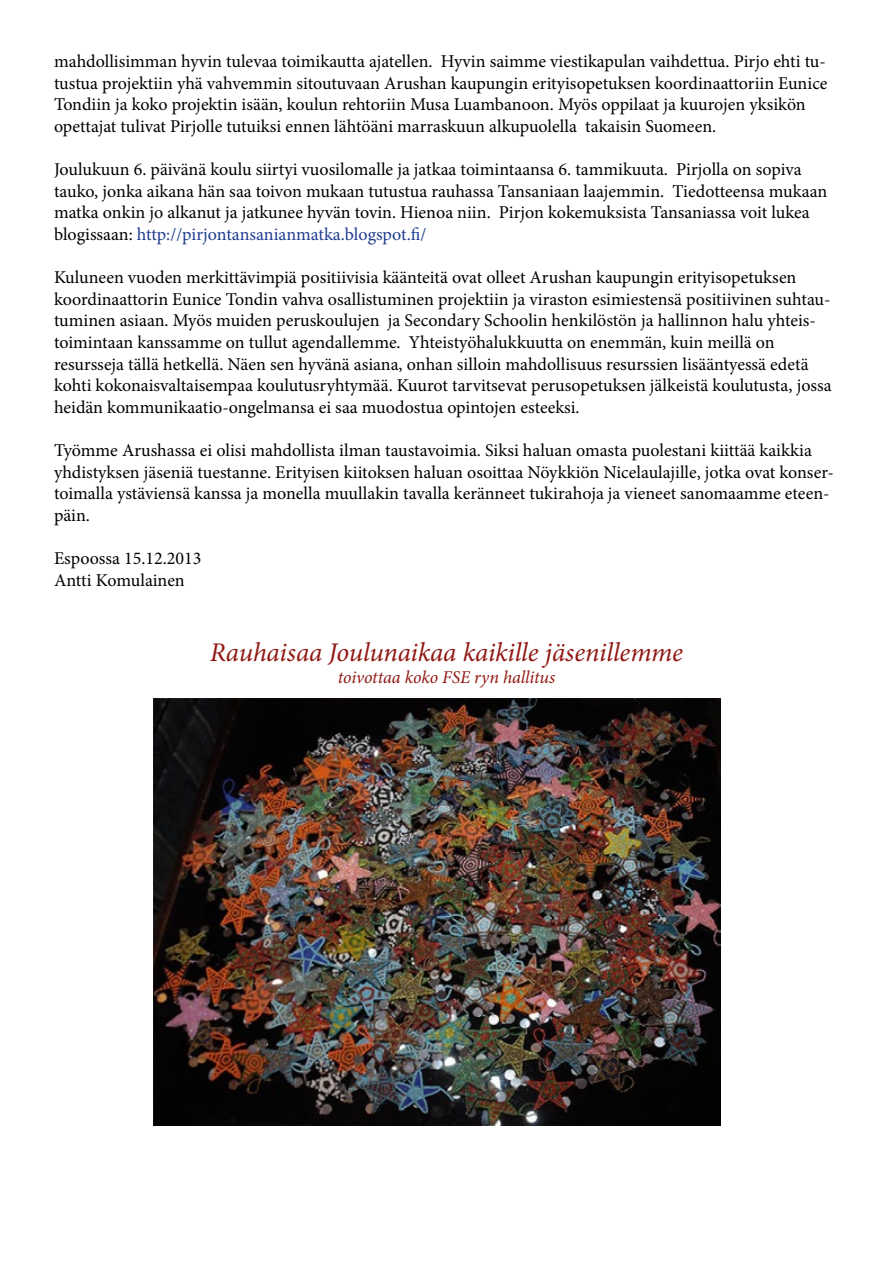
<style>
.page{position:relative;width:893px;height:1263px;background:#fff}
.page>*{position:absolute;margin:0;border:0;box-sizing:border-box;transform-origin:0 0}
.t1{font:italic 27px "Minion Pro";letter-spacing:-.005em;color:#901813}
.t2{font:18px/21.6px "Minion Pro";color:#000}
.t3{font:italic 18px "Minion Pro";letter-spacing:-.01em;color:#901813}
.s1{color:#1f3c8f}
</style>
<div class="page">
<img style="left:154px;top:698px;width:567px;height:428px">
<p class="t2" style="left:54px;top:51px;width:775px">mahdollisimman hyvin tulevaa toimikautta ajatellen. Hyvin saimme viestikapulan vaihdettua. Pirjo ehti tu&shy;tustua projektiin yhä vahvemmin sitoutuvaan Arushan kaupungin erityisopetuksen koordinaattoriin Eunice Tondiin ja koko projektin isään, koulun rehtoriin Musa Luambanoon. Myös oppilaat ja kuurojen yksikön opettajat tulivat Pirjolle tutuiksi ennen lähtöäni marraskuun alkupuolella takaisin Suomeen.</p>
<p class="t2" style="left:54px;top:159px;width:775px">Joulukuun 6. päivänä koulu siirtyi vuosilomalle ja jatkaa toimintaansa 6. tammikuuta. Pirjolla on sopiva tauko, jonka aikana hän saa toivon mukaan tutustua rauhassa Tansaniaan laajemmin. Tiedotteensa mukaan matka onkin jo alkanut ja jatkunee hyvän tovin. Hienoa niin. Pirjon kokemuksista Tansaniassa voit lukea blogissaan: <span class="s1">http://pirjontansanianmatka.blogspot.fi/</span></p>
<p class="t2" style="left:54px;top:267px;width:779px">Kuluneen vuoden merkittävimpiä positiivisia käänteitä ovat olleet Arushan kaupungin erityisopetuksen koordinaattorin Eunice Tondin vahva osallistuminen projektiin ja viraston esimiestensä positiivinen suhtau&shy;tuminen asiaan. Myös muiden peruskoulujen ja Secondary Schoolin henkilöstön ja hallinnon halu yhteis&shy;toimintaan kanssamme on tullut agendallemme. Yhteistyöhalukkuutta on enemmän, kuin meillä on resursseja tällä hetkellä. Näen sen hyvänä asiana, onhan silloin mahdollisuus resurssien lisääntyessä edetä kohti kokonaisvaltaisempaa koulutusryhtymää. Kuurot tarvitsevat perusopetuksen jälkeistä koulutusta, jossa heidän kommunikaatio-ongelmansa ei saa muodostua opintojen esteeksi.</p>
<p class="t2" style="left:54px;top:439px;width:781px">Työmme Arushassa ei olisi mahdollista ilman taustavoimia. Siksi haluan omasta puolestani kiittää kaikkia yhdistyksen jäseniä tuestanne. Erityisen kiitoksen haluan osoittaa Nöykkiön Nicelaulajille, jotka ovat konser&shy;toimalla ystäviensä kanssa ja monella muullakin tavalla keränneet tukirahoja ja vieneet sanomaamme eteen&shy;päin.</p>
<p class="t2" style="left:54px;top:547px;width:149px">Espoossa 15.12.2013<br>Antti Komulainen</p>
<h1 class="t1" style="left:210px;top:634px;width:475px">Rauhaisaa Joulunaikaa kaikille jäsenillemme</h1>
<p class="t3" style="left:338px;top:665px;width:219px">toivottaa koko FSE ryn hallitus</p>
</div>
